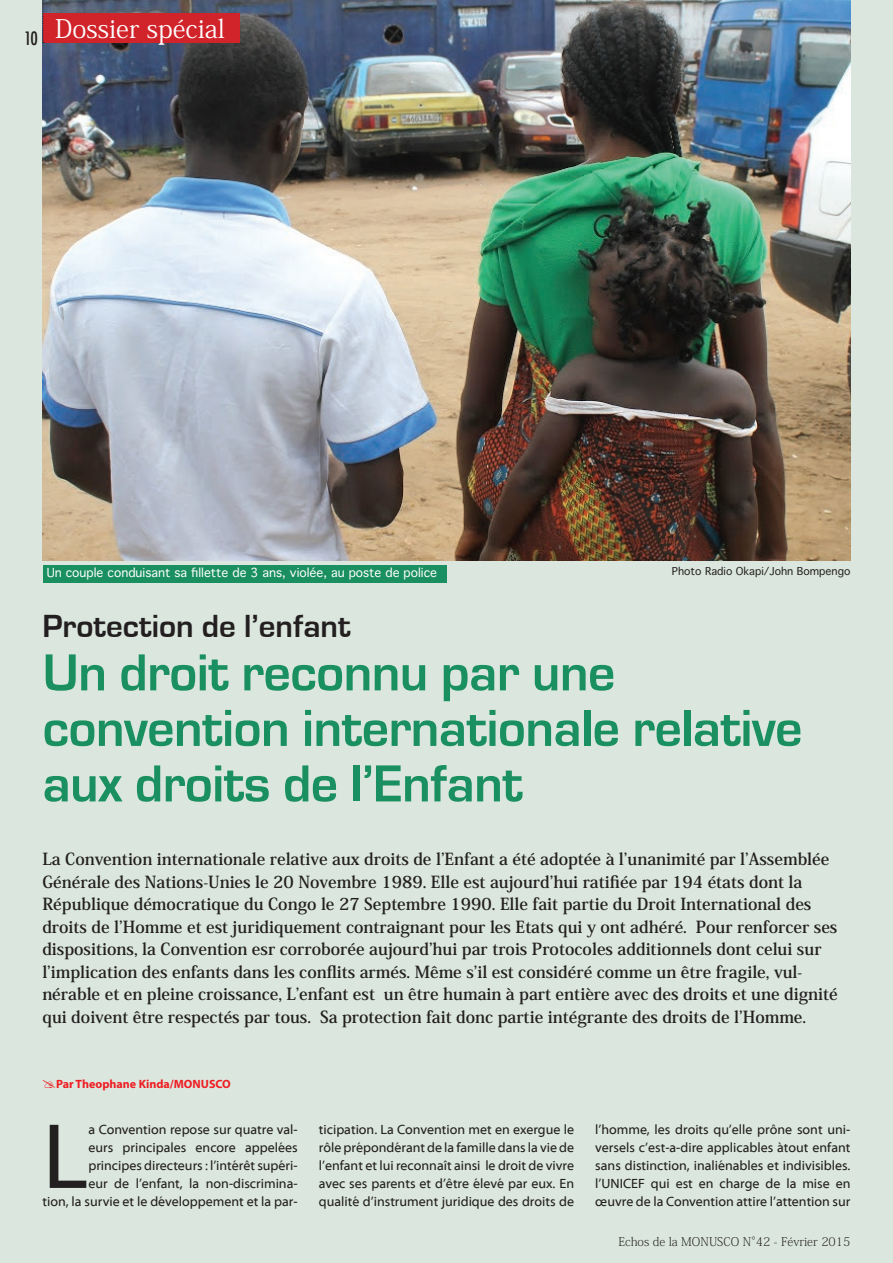
<style>
.page{position:relative;width:893px;height:1263px;background:#dbe7de}
.page>*{position:absolute;margin:0;border:0;box-sizing:border-box;transform-origin:0 0}
.t1{font:93.6px "Myriad Web Pro";color:#231f20}
.t2{font:700 54px/55.5px "Eurostile";letter-spacing:-.01em;color:#1a8f60}
.t3{font:700 33px "Eurostile";color:#231f20}
.t4{font:25.5px "Koz Min Pro";color:#fff}
.t5{font:500 condensed 18px "Futura";color:#231f20}
.t6{font:700 16.5px/22.5px "Koz Min Pr 6 N";color:#231f20}
.t7{font:13.5px/18px "Myriad Web Pro";color:#231f20;text-align:justify}
.t8{font:12px "Thonburi";color:#fff}
.t9{font:200 12px "Koz Min Pr 6 N";color:#231f20}
.t10{font:700 12px "Myriad Pro";color:#ee1d23}
.t11{font:10.5px "Thonburi";color:#231f20}
</style>
<div class="page">
<img style="left:42px;top:0;width:808px;height:561px">
<div style="left:43px;top:565px;width:403px;height:18px;background:#1a8f60"></div>
<div style="left:43px;top:13px;width:197px;height:30px;background:#d1232a"></div>
<svg style="left:42px;top:0;width:2px;height:43px"></svg>
<p class="t5" style="left:24px;top:27px;width:15px">10</p>
<h3 class="t4" style="left:55px;top:11px;width:171px">Dossier spécial</h3>
<p class="t8" style="left:47px;top:562px;width:392px">Un couple conduisant sa fillette de 3 ans, violée, au poste de police</p>
<p class="t11" style="left:672px;top:563px;width:180px">Photo Radio Okapi/John Bompengo</p>
<h3 class="t3" style="left:42px;top:608px;width:310px">Protection de l’enfant</h3>
<h2 class="t2" style="left:43px;top:646px;width:761px">Un droit reconnu par une convention internationale relative aux droits de l’Enfant</h2>
<p class="t6" style="left:42px;top:848px;width:797px">La Convention internationale relative aux droits de l’Enfant a été adoptée à l’unanimité par l’Assemblée Générale des Nations-Unies le 20 Novembre 1989. Elle est aujourd’hui ratifiée par 194 états dont la République démocratique du Congo le 27 Septembre 1990. Elle fait partie du Droit International des droits de l’Homme et est juridiquement contraignant pour les Etats qui y ont adhéré. Pour renforcer ses dispositions, la Convention esr corroborée aujourd’hui par trois Protocoles additionnels dont celui sur l’implication des enfants dans les conflits armés. Même s’il est considéré comme un être fragile, vul&shy;nérable et en pleine croissance, L’enfant est un être humain à part entière avec des droits et une dignité qui doivent être respectés par tous. Sa protection fait donc partie intégrante des droits de l’Homme.</p>
<p class="t10" style="left:56px;top:1076px;width:176px">Par Theophane Kinda/MONUSCO</p>
<h1 class="t1" style="left:43px;top:1106px;width:47px">L</h1>
<p class="t7" style="left:43px;top:1121px;width:257px;text-align:right">a Convention repose sur quatre val-<br>eurs principales encore appelées principes directeurs : l’intérêt supéri-<br>eur de l’enfant, la non-discrimina-<br>tion, la survie et le développement et la par-</p>
<p class="t7" style="left:319px;top:1121px;width:257px">ticipation. La Convention met en exergue le rôle prépondérant de la famille dans la vie de l’enfant et lui reconnaît ainsi le droit de vivre avec ses parents et d’être élevé par eux. En qualité d’instrument juridique des droits de</p>
<p class="t7" style="left:595px;top:1121px;width:257px">l’homme, les droits qu’elle prône sont uni&shy;versels c’est-a-dire applicables àtout enfant sans distinction, inaliénables et indivisibles. l’UNICEF qui est en charge de la mise en œuvre de la Convention attire l’attention sur</p>
<p class="t9" style="left:618px;top:1235px;width:234px">Echos de la MONUSCO N°42 - Février 2015</p>
</div>
